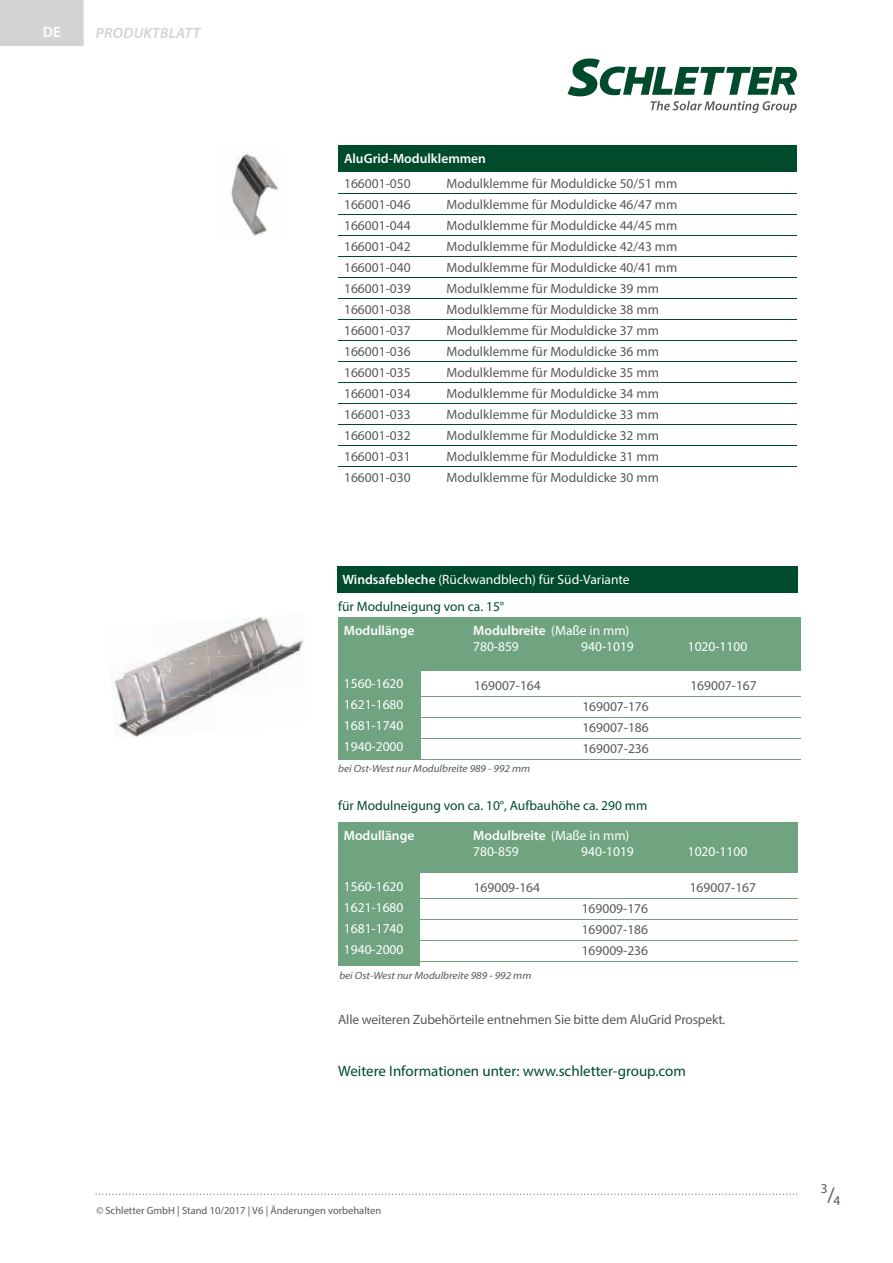
<style>
.page{position:relative;width:893px;height:1263px;background:#fff}
.page>*{position:absolute;margin:0;border:0;box-sizing:border-box;transform-origin:0 0}
.t1{font:15px "Myriad Pro";color:#004b2c}
.t2{font:italic 600 15px "Myriad Pro";letter-spacing:.02em;color:#d1d3d4}
.t3{font:600 15px "Myriad Pro";color:#fff}
.t4{font:13.5px/21px "Myriad Pro";color:#58595b;text-align:justify}
.t5{font:13.5px/21px "Myriad Pro";color:#fff}
.t6{font:13.5px "Myriad Pro";color:#004b2c}
.t7{font:600 13.5px "Myriad Pro";color:#fff}
.t8{font:italic 10.5px "Myriad Pro";color:#58595b;scale:1.06 1}
.t9{font:10.5px "Myriad Pro";color:#58595b}
.s1{font-weight:600}
.s2{font-style:italic}
.s3{font-size:21px}
</style>
<div class="page">
<svg style="left:96px;top:1193px;width:701px;height:2px"></svg>
<svg style="left:567px;top:59px;width:230px;height:54px"></svg>
<div style="left:0;top:0;width:84px;height:46px;background:#d1d3d4"></div>
<img style="left:156px;top:639px;width:50px;height:22px">
<img style="left:206px;top:620px;width:49px;height:37px">
<img style="left:255px;top:617px;width:48px;height:37px">
<img style="left:114px;top:661px;width:45px;height:37px">
<img style="left:159px;top:657px;width:49px;height:41px">
<img style="left:208px;top:654px;width:50px;height:41px">
<img style="left:258px;top:651px;width:45px;height:27px">
<img style="left:114px;top:698px;width:48px;height:39px">
<img style="left:162px;top:695px;width:49px;height:29px">
<img style="left:211px;top:691px;width:47px;height:7px">
<div style="left:338px;top:617px;width:463px;height:53px;background:#70a480"></div>
<hr style="left:420px;top:696px;width:381px;height:1px;background:#70a480">
<hr style="left:420px;top:717px;width:381px;height:1px;background:#70a480">
<hr style="left:420px;top:738px;width:381px;height:1px;background:#70a480">
<hr style="left:420px;top:759px;width:381px;height:1px;background:#70a480">
<div style="left:338px;top:670px;width:83px;height:90px;background:#70a480"></div>
<div style="left:337px;top:566px;width:460px;height:27px;background:#004b2c"></div>
<div style="left:338px;top:822px;width:459px;height:51px;background:#70a480"></div>
<hr style="left:420px;top:898px;width:377px;height:1px;background:#70a480">
<hr style="left:420px;top:919px;width:377px;height:1px;background:#70a480">
<hr style="left:420px;top:940px;width:377px;height:1px;background:#70a480">
<hr style="left:420px;top:961px;width:377px;height:1px;background:#70a480">
<div style="left:338px;top:872px;width:82px;height:94px;background:#70a480"></div>
<img style="left:231px;top:154px;width:47px;height:83px">
<div style="left:338px;top:145px;width:459px;height:26px;background:#004b2c"></div>
<hr style="left:338px;top:193px;width:459px;height:1px;background:#004b2c">
<hr style="left:338px;top:214px;width:459px;height:1px;background:#004b2c">
<hr style="left:338px;top:235px;width:459px;height:1px;background:#004b2c">
<hr style="left:338px;top:256px;width:459px;height:1px;background:#004b2c">
<hr style="left:338px;top:277px;width:459px;height:1px;background:#004b2c">
<hr style="left:338px;top:298px;width:459px;height:1px;background:#004b2c">
<hr style="left:338px;top:319px;width:459px;height:1px;background:#004b2c">
<hr style="left:338px;top:340px;width:459px;height:1px;background:#004b2c">
<hr style="left:338px;top:361px;width:459px;height:1px;background:#004b2c">
<hr style="left:338px;top:382px;width:459px;height:1px;background:#004b2c">
<hr style="left:338px;top:403px;width:459px;height:1px;background:#004b2c">
<hr style="left:338px;top:424px;width:459px;height:1px;background:#004b2c">
<hr style="left:338px;top:445px;width:459px;height:1px;background:#004b2c">
<hr style="left:338px;top:466px;width:459px;height:1px;background:#004b2c">
<p class="t3" style="left:43px;top:23px;width:20px">DE</p>
<p class="t2" style="left:96px;top:23px;width:106px">PRODUKTBLATT</p>
<p class="t7" style="left:344px;top:150px;width:143px">AluGrid-Modulklemmen</p>
<p class="t4" style="left:344px;top:173px;width:68px">166001-050</p>
<p class="t4" style="left:446px;top:173px;width:232px">Modulklemme für Moduldicke 50/51 mm</p>
<p class="t4" style="left:344px;top:194px;width:68px">166001-046</p>
<p class="t4" style="left:446px;top:194px;width:232px">Modulklemme für Moduldicke 46/47 mm</p>
<p class="t4" style="left:344px;top:215px;width:68px">166001-044</p>
<p class="t4" style="left:446px;top:215px;width:232px">Modulklemme für Moduldicke 44/45 mm</p>
<p class="t4" style="left:344px;top:236px;width:68px">166001-042</p>
<p class="t4" style="left:446px;top:236px;width:232px">Modulklemme für Moduldicke 42/43 mm</p>
<p class="t4" style="left:344px;top:257px;width:68px">166001-040</p>
<p class="t4" style="left:446px;top:257px;width:232px">Modulklemme für Moduldicke 40/41 mm</p>
<p class="t4" style="left:344px;top:278px;width:68px">166001-039</p>
<p class="t4" style="left:446px;top:278px;width:214px">Modulklemme für Moduldicke 39 mm</p>
<p class="t4" style="left:344px;top:299px;width:68px">166001-038</p>
<p class="t4" style="left:446px;top:299px;width:214px">Modulklemme für Moduldicke 38 mm</p>
<p class="t4" style="left:344px;top:320px;width:68px">166001-037</p>
<p class="t4" style="left:446px;top:320px;width:214px">Modulklemme für Moduldicke 37 mm</p>
<p class="t4" style="left:344px;top:341px;width:68px">166001-036</p>
<p class="t4" style="left:446px;top:341px;width:214px">Modulklemme für Moduldicke 36 mm</p>
<p class="t4" style="left:344px;top:362px;width:68px">166001-035</p>
<p class="t4" style="left:446px;top:362px;width:214px">Modulklemme für Moduldicke 35 mm</p>
<p class="t4" style="left:344px;top:383px;width:68px">166001-034</p>
<p class="t4" style="left:446px;top:383px;width:214px">Modulklemme für Moduldicke 34 mm</p>
<p class="t4" style="left:344px;top:404px;width:68px">166001-033</p>
<p class="t4" style="left:446px;top:404px;width:214px">Modulklemme für Moduldicke 33 mm</p>
<p class="t4" style="left:344px;top:425px;width:68px">166001-032</p>
<p class="t4" style="left:446px;top:425px;width:214px">Modulklemme für Moduldicke 32 mm</p>
<p class="t4" style="left:344px;top:446px;width:68px">166001-031</p>
<p class="t4" style="left:446px;top:446px;width:214px">Modulklemme für Moduldicke 31 mm</p>
<p class="t4" style="left:344px;top:467px;width:68px">166001-030</p>
<p class="t4" style="left:446px;top:467px;width:214px">Modulklemme für Moduldicke 30 mm</p>
<p class="t5" style="left:342px;top:569px;width:289px"><span class="s1">Windsafebleche</span> (Rückwandblech) für Süd-Variante</p>
<p class="t6" style="left:338px;top:598px;width:168px">für Modulneigung von ca. 15°</p>
<p class="t7" style="left:344px;top:622px;width:72px">Modullänge</p>
<p class="t5" style="left:473px;top:622px;width:158px;line-height:16.2px"><span class="s1">Modulbreite</span> (Maße in mm)<br>780-859</p>
<p class="t5" style="left:581px;top:636px;width:54px">940-1019</p>
<p class="t5" style="left:688px;top:636px;width:61px">1020-1100</p>
<p class="t5" style="left:344px;top:673px;width:61px;text-align:justify">1560-1620<br>1621-1680<br>1681-1740<br>1940-2000</p>
<p class="t4" style="left:474px;top:675px;width:68px">169007-164</p>
<p class="t4" style="left:690px;top:675px;width:68px">169007-167</p>
<p class="t4" style="left:582px;top:696px;width:68px">169007-176<br>169007-186<br>169007-236</p>
<p class="t8" style="left:338px;top:762px;width:183px">bei Ost-West nur Modulbreite 989 - 992 mm</p>
<p class="t6" style="left:338px;top:797px;width:311px">für Modulneigung von ca. 10°, Aufbauhöhe ca. 290 mm</p>
<p class="t7" style="left:344px;top:827px;width:72px">Modullänge</p>
<p class="t5" style="left:473px;top:827px;width:158px;line-height:16.2px"><span class="s1">Modulbreite</span> (Maße in mm)<br>780-859</p>
<p class="t5" style="left:581px;top:841px;width:54px">940-1019</p>
<p class="t5" style="left:688px;top:841px;width:61px">1020-1100</p>
<p class="t5" style="left:344px;top:875px;width:61px;text-align:justify">1560-1620<br>1621-1680<br>1681-1740<br>1940-2000</p>
<p class="t4" style="left:474px;top:877px;width:68px">169009-164</p>
<p class="t4" style="left:690px;top:877px;width:68px">169007-167</p>
<p class="t4" style="left:582px;top:898px;width:68px">169009-176<br>169007-186<br>169009-236</p>
<p class="t8" style="left:339px;top:969px;width:183px">bei Ost-West nur Modulbreite 989 - 992 mm</p>
<p class="t4" style="left:338px;top:1009px;width:389px">Alle weiteren Zubehörteile entnehmen Sie bitte dem AluGrid Prospekt.</p>
<p class="t1" style="left:338px;top:1061px;width:349px">Weitere Informationen unter: www.schletter-group.com</p>
<p class="t9" style="left:96px;top:1204px;width:287px"><span class="s2">©</span> Schletter GmbH | Stand 10/2017 | V6 | Änderungen vorbehalten</p>
<p class="t4" style="left:821px;top:1184px;width:21px">3<span class="s3">/</span>4</p>
</div>
